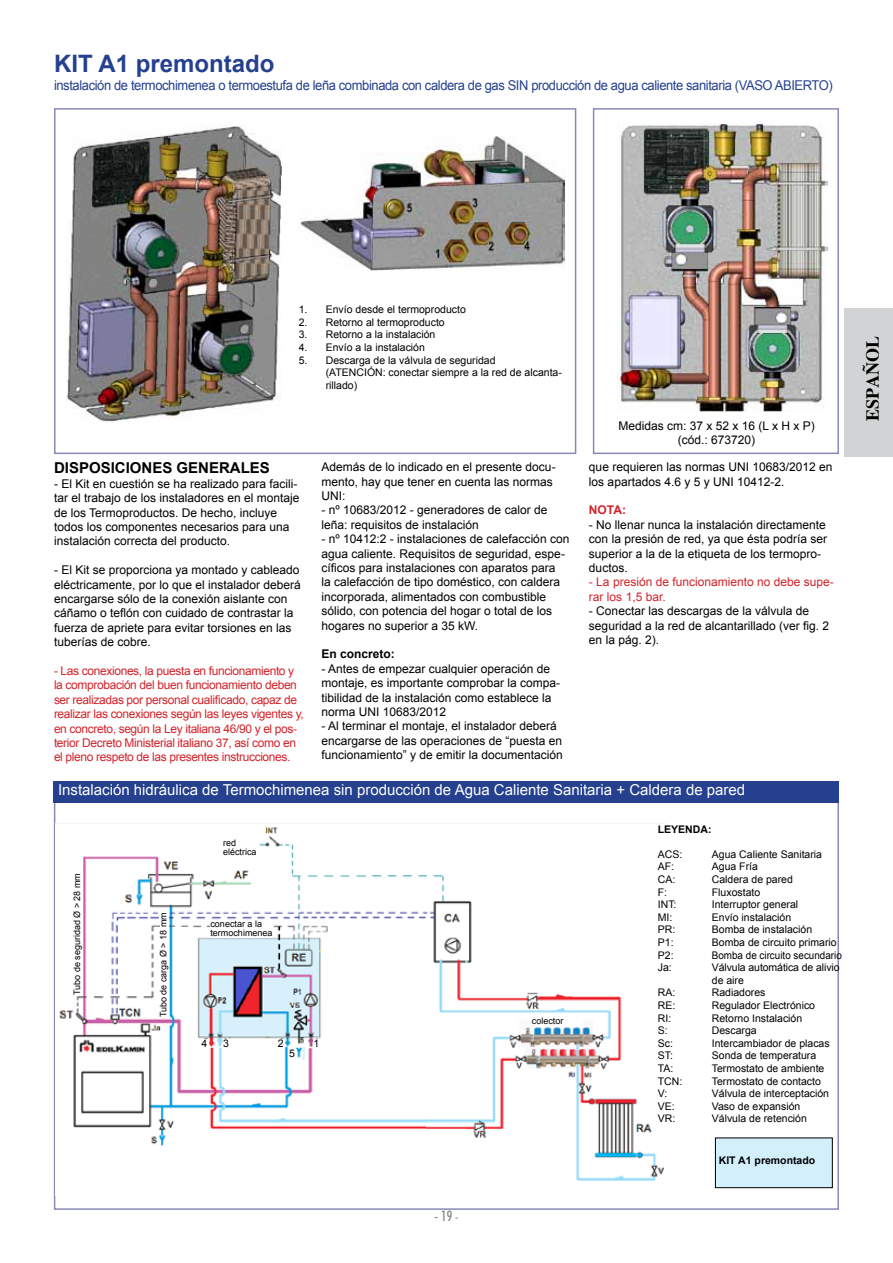
<style>
.page{position:relative;width:893px;height:1263px;background:#fff}
.page>*{position:absolute;margin:0;border:0;box-sizing:border-box;transform-origin:0 0}
.t1{font:700 24px "Arial";color:#25408f}
.t2{font:700 18px "Times";color:#000}
.t3{font:15px "Arial";color:#fff}
.t4{font:700 15px "Arial";color:#000}
.t5{font:500 condensed 14.25px "Futura BT";color:#808285}
.t6{font:13.5px "Arial";letter-spacing:-.03em;color:#25408f;scale:.96 1}
.t7{font:12px/14.4px "Arial";color:#000}
.t8{font:12px/14.4px "Arial";letter-spacing:-.03em;color:#d2232a}
.t9{font:12px/14.4px "Arial";color:#d2232a}
.t10{font:700 12px "Arial";color:#000}
.t11{font:700 12px "Arial";color:#d2232a}
.t12{font:10.5px/12.6px "Arial";color:#000}
.t13{font:10.5px "Arial";color:#000;scale:.94 1}
.t14{font:700 10.5px "Arial";color:#000}
.t15{font:9px/9px "Arial";color:#000}
.s1{font-size:12px}
</style>
<div class="page">
<div style="left:845px;top:308px;width:48px;height:148px;background:#d1d3d4"></div>
<div style="left:54px;top:108px;width:522px;height:346px;border:2px solid #8889ba"></div>
<div style="left:593px;top:108px;width:246px;height:346px;border:2px solid #8889ba"></div>
<img style="left:66px;top:124px;width:215px;height:298px">
<img style="left:300px;top:136px;width:264px;height:134px">
<img style="left:618px;top:124px;width:209px;height:287px">
<img style="left:59px;top:827px;width:606px;height:354px">
<div style="left:54px;top:781px;width:785px;height:22px;background:#25408f"></div>
<div style="left:715px;top:1137px;width:118px;height:51px;background:#d4effc;border:1px solid #000"></div>
<div style="left:328px;top:924px;width:103px;height:62px;background:#fff"></div>
<div style="left:74px;top:852px;width:9px;height:143px;background:#fff"></div>
<div style="left:160px;top:911px;width:8px;height:106px;background:#fff"></div>
<div style="left:223px;top:1039px;width:7px;height:9px;background:#fff"></div>
<div style="left:202px;top:1039px;width:7px;height:9px;background:#fff"></div>
<div style="left:313px;top:1039px;width:7px;height:9px;background:#fff"></div>
<div style="left:278px;top:1039px;width:7px;height:9px;background:#fff"></div>
<div style="left:289px;top:1049px;width:7px;height:9px;background:#fff"></div>
<div style="left:210px;top:920px;width:63px;height:18px;background:#fff"></div>
<div style="left:532px;top:1017px;width:48px;height:8px;background:#fff"></div>
<div style="left:223px;top:840px;width:34px;height:18px;background:#fff"></div>
<div style="left:256px;top:850px;width:11px;height:8px;background:#fff"></div>
<h1 class="t1" style="left:54px;top:47px;width:222px">KIT A1 premontado</h1>
<p class="t6" style="left:54px;top:76px;width:813px">instalación de termochimenea o termoestufa de leña combinada con caldera de gas SIN producción de agua caliente sanitaria (VASO ABIERTO)</p>
<p class="t12" style="left:299px;top:303px;width:169px">1. Envío desde el termoproducto</p>
<p class="t12" style="left:299px;top:316px;width:148px">2. Retorno al termoproducto</p>
<p class="t12" style="left:299px;top:329px;width:138px">3. Retorno a la instalación</p>
<p class="t12" style="left:299px;top:341px;width:128px">4. Envío a la instalación</p>
<p class="t12" style="left:326px;top:354px;width:238px;text-indent:-27px">5. Descarga de la válvula de seguridad<br>(ATENCIÓN: conectar siempre a la red de alcanta&shy;rillado)</p>
<p class="t4" style="left:54px;top:458px;width:217px">DISPOSICIONES GENERALES</p>
<p class="t7" style="left:54px;top:476px;width:247px">- El Kit en cuestión se ha realizado para facili&shy;tar el trabajo de los instaladores en el montaje de los Termoproductos. De hecho, incluye todos los componentes necesarios para una instalación correcta del producto.</p>
<p class="t7" style="left:54px;top:563px;width:248px">- El Kit se proporciona ya montado y cableado eléctricamente, por lo que el instalador deberá encargarse sólo de la conexión aislante con cáñamo o teflón con cuidado de contrastar la fuerza de apriete para evitar torsiones en las tuberías de cobre.</p>
<p class="t8" style="left:54px;top:664px;width:251px">- Las conexiones, la puesta en funcionamiento y la comprobación del buen funcionamiento deben ser realizadas por personal cualificado, capaz de realizar las conexiones según las leyes vigentes y, en concreto, según la Ley italiana 46/90 y el pos&shy;terior Decreto Ministerial italiano 37, así como en el pleno respeto de las presentes instrucciones.</p>
<p class="t7" style="left:321px;top:460px;width:236px">Además de lo indicado en el presente docu&shy;mento, hay que tener en cuenta las normas<br>UNI:</p>
<p class="t7" style="left:321px;top:503px;width:227px">- nº 10683/2012 - generadores de calor de leña: requisitos de instalación</p>
<p class="t7" style="left:321px;top:532px;width:249px">- nº 10412:2 - instalaciones de calefacción con agua caliente. Requisitos de seguridad, espe&shy;cíficos para instalaciones con aparatos para<br>la calefacción de tipo doméstico, con caldera incorporada, alimentados con combustible sólido, con potencia del hogar o total de los hogares no superior a 35 kW.</p>
<p class="t10" style="left:321px;top:646px;width:75px">En concreto:</p>
<p class="t7" style="left:321px;top:662px;width:240px">- Antes de empezar cualquier operación de montaje, es importante comprobar la compa&shy;tibilidad de la instalación como establece la norma UNI 10683/2012</p>
<p class="t7" style="left:321px;top:719px;width:243px">- Al terminar el montaje, el instalador deberá encargarse de las operaciones de “puesta en funcionamiento” y de emitir la documentación</p>
<p class="t7" style="left:618px;top:418px;width:198px;text-align:center">Medidas cm: 37 x 52 x 16 (L x H x P) (cód.: 673720)</p>
<p class="t7" style="left:589px;top:460px;width:245px">que requieren las normas UNI 10683/2012 en los apartados 4.6 y 5 y UNI 10412-2.</p>
<p class="t11" style="left:589px;top:502px;width:39px">NOTA:</p>
<p class="t7" style="left:589px;top:518px;width:240px">- No llenar nunca la instalación directamente con la presión de red, ya que ésta podría ser superior a la de la etiqueta de los termopro&shy;ductos.</p>
<p class="t9" style="left:589px;top:575px;width:246px">- La presión de funcionamiento no debe supe&shy;rar los 1,5 bar.</p>
<p class="t7" style="left:589px;top:604px;width:242px">- Conectar las descargas de la válvula de seguridad a la red de alcantarillado (ver fig. 2 en la pág. 2).</p>
<p class="t3" style="left:58px;top:780px;width:689px">Instalación hidráulica de Termochimenea sin producción de Agua Caliente Sanitaria + Caldera de pared</p>
<p class="t14" style="left:658px;top:822px;width:55px">LEYENDA:</p>
<p class="t12" style="left:658px;top:848px;width:26px">ACS:</p>
<p class="t12" style="left:712px;top:848px;width:112px">Agua Caliente Sanitaria</p>
<p class="t12" style="left:658px;top:860px;width:18px">AF:</p>
<p class="t12" style="left:712px;top:860px;width:48px">Agua Fría</p>
<p class="t12" style="left:658px;top:873px;width:19px">CA:</p>
<p class="t12" style="left:712px;top:873px;width:83px">Caldera de pared</p>
<p class="t12" style="left:658px;top:886px;width:11px">F:</p>
<p class="t12" style="left:712px;top:886px;width:50px">Fluxostato</p>
<p class="t12" style="left:658px;top:898px;width:20px">INT:</p>
<p class="t12" style="left:712px;top:898px;width:88px">Interruptor general</p>
<p class="t12" style="left:658px;top:911px;width:16px">MI:</p>
<p class="t12" style="left:712px;top:911px;width:81px">Envío instalación</p>
<p class="t12" style="left:658px;top:923px;width:19px">PR:</p>
<p class="t12" style="left:712px;top:923px;width:102px">Bomba de instalación</p>
<p class="t12" style="left:658px;top:936px;width:17px">P1:</p>
<p class="t12" style="left:712px;top:936px;width:126px">Bomba de circuito primario</p>
<p class="t12" style="left:658px;top:949px;width:17px">P2:</p>
<p class="t13" style="left:712px;top:948px;width:140px">Bomba de circuito secundario</p>
<p class="t12" style="left:658px;top:961px;width:16px">Ja:</p>
<p class="t12" style="left:712px;top:961px;width:129px">Válvula automática de alivio de aire</p>
<p class="t12" style="left:658px;top:986px;width:19px">RA:</p>
<p class="t12" style="left:712px;top:986px;width:55px">Radiadores</p>
<p class="t12" style="left:658px;top:999px;width:19px">RE:</p>
<p class="t12" style="left:712px;top:999px;width:105px">Regulador Electrónico</p>
<p class="t12" style="left:658px;top:1012px;width:15px">RI:</p>
<p class="t12" style="left:712px;top:1012px;width:92px">Retorno Instalación</p>
<p class="t12" style="left:658px;top:1024px;width:11px">S:</p>
<p class="t12" style="left:712px;top:1024px;width:46px">Descarga</p>
<p class="t12" style="left:658px;top:1037px;width:17px">Sc:</p>
<p class="t12" style="left:712px;top:1037px;width:119px">Intercambiador de placas</p>
<p class="t12" style="left:658px;top:1049px;width:17px">ST:</p>
<p class="t12" style="left:712px;top:1049px;width:106px">Sonda de temperatura</p>
<p class="t12" style="left:658px;top:1062px;width:17px">TA:</p>
<p class="t12" style="left:712px;top:1062px;width:114px">Termostato de ambiente</p>
<p class="t12" style="left:658px;top:1075px;width:26px">TCN:</p>
<p class="t12" style="left:712px;top:1075px;width:111px">Termostato de contacto</p>
<p class="t12" style="left:658px;top:1087px;width:11px">V:</p>
<p class="t12" style="left:712px;top:1087px;width:119px">Válvula de interceptación</p>
<p class="t12" style="left:658px;top:1100px;width:18px">VE:</p>
<p class="t12" style="left:712px;top:1100px;width:90px">Vaso de expansión</p>
<p class="t12" style="left:658px;top:1112px;width:19px">VR:</p>
<p class="t12" style="left:712px;top:1112px;width:97px">Válvula de retención</p>
<p class="t14" style="left:719px;top:1154px;width:98px">KIT A1 premontado</p>
<p class="t15" style="left:223px;top:839px;width:35px">red eléctrica</p>
<p class="t15" style="left:73px;top:995px;width:123px;rotate:-90deg">Tubo de seguridad Ø &gt; 28 mm</p>
<p class="t15" style="left:159px;top:1017px;width:106px;rotate:-90deg">Tubo de carga Ø &gt; 18 mm</p>
<p class="t15" style="left:210px;top:919px;width:64px">conectar a la termochimenea</p>
<p class="t15" style="left:532px;top:1016px;width:33px">colector</p>
<p class="t12" style="left:202px;top:1037px;width:7px">4</p>
<p class="t12" style="left:223px;top:1037px;width:7px">3</p>
<p class="t12" style="left:278px;top:1037px;width:7px">2</p>
<p class="t12" style="left:313px;top:1037px;width:7px">1</p>
<p class="t12" style="left:289px;top:1047px;width:7px">5</p>
<p class="t5" style="left:434px;top:1207px;width:26px">- 19 <span class="s1">-</span></p>
<h2 class="t2" style="left:861px;top:421px;width:87px;rotate:-90deg">ESPAÑOL</h2>
</div>
